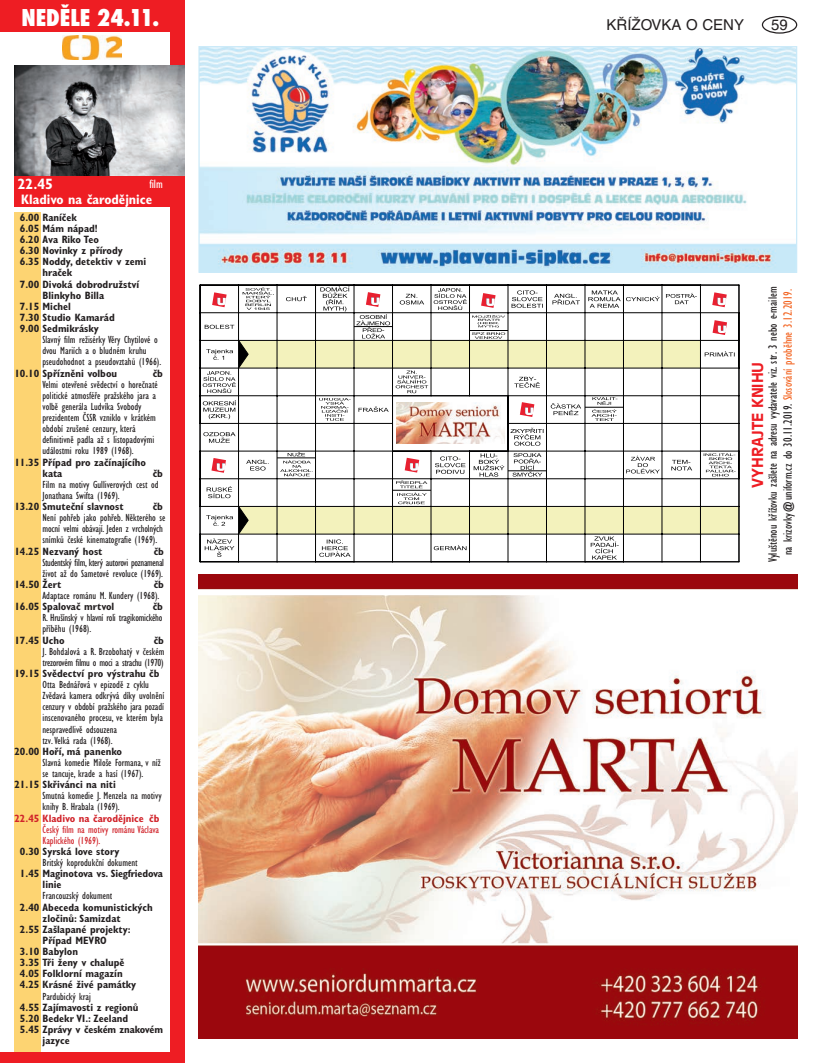
<style>
.page{position:relative;width:815px;height:1063px;background:#fff}
.page>*{position:absolute;margin:0;border:0;box-sizing:border-box;transform-origin:0 0}
.t1{font:800 condensed 22.5px "Futura";color:#fff}
.t2{font:15px "Helvetica CE";color:#231f20}
.t3{font:700 15px "Antique Olive CE";color:#ee1d23}
.t4{font:700 condensed 15px "Gill Sans CE";color:#fff}
.t5{font:700 condensed 13.75px "Gill Sans CE";color:#fff}
.t6{font:condensed 12.5px/15px "Gill Sans CE";color:#231f20;text-align:center}
.t7{font:condensed 12.5px "Gill Sans CE";color:#fff}
.t8{font:condensed 10.62px/11.1px "Gill Sans CE";color:#231f20}
.t9{font:700 condensed 10.62px/11.1px "Gill Sans CE";color:#231f20}
.t10{font:condensed 10.62px/11.1px "Gill Sans CE";letter-spacing:-.03em;color:#231f20}
.t11{font:condensed 10.62px/11.1px "Gill Sans CE";letter-spacing:-.02em;color:#231f20}
.t12{font:condensed 10.62px/11.1px "Gill Sans CE";color:#d1232a}
.t13{font:700 condensed 10.62px "Gill Sans CE";color:#d1232a}
.s1{color:#f36421}
</style>
<div class="page">
<div style="left:762px;top:16px;width:35px;height:18px;border:1px solid #231f20;border-radius:50%"></div>
<div style="left:0;top:0;width:184px;height:32px;background:#ee1d23"></div>
<div style="left:14px;top:175px;width:167px;height:32px;background:#ee1d23"></div>
<img style="left:63px;top:35px;width:58px;height:24px">
<div style="left:170px;top:0;width:14px;height:1063px;background:#ee1d23"></div>
<div style="left:0;top:1052px;width:184px;height:11px;background:#ee1d23"></div>
<div style="left:14px;top:213px;width:27px;height:839px;background:#fdd472"></div>
<img style="left:14px;top:66px;width:170px;height:109px">
<img style="left:198px;top:574px;width:599px;height:464px">
<hr style="left:508px;top:562px;width:38px;height:1px;background:#000001">
<hr style="left:700px;top:562px;width:39px;height:1px;background:#000001">
<hr style="left:239px;top:562px;width:38px;height:1px;background:#000001">
<hr style="left:277px;top:562px;width:39px;height:1px;background:#000001">
<hr style="left:623px;top:562px;width:39px;height:1px;background:#000001">
<hr style="left:393px;top:562px;width:38px;height:1px;background:#000001">
<hr style="left:546px;top:562px;width:39px;height:1px;background:#000001">
<hr style="left:354px;top:562px;width:39px;height:1px;background:#000001">
<hr style="left:662px;top:562px;width:38px;height:1px;background:#000001">
<hr style="left:469px;top:562px;width:39px;height:1px;background:#000001">
<svg style="left:200px;top:285px;width:540px;height:277px"></svg>
<img style="left:200px;top:48px;width:595px;height:223px">
<div style="left:198px;top:46px;width:599px;height:227px;border:1px solid #cbeaf9"></div>
<img style="left:396px;top:402px;width:109px;height:42px">
<h1 class="t1" style="left:21px;top:2px;width:139px">NEDĚLE 24.11.</h1>
<h2 class="t4" style="left:18px;top:175px;width:37px">22.45</h2>
<p class="t5" style="left:21px;top:191px;width:132px">Kladivo na čarodějnice</p>
<p class="t7" style="left:149px;top:176px;width:15px">film</p>
<p class="t9" style="left:20px;top:212px;width:59px">6.00 Raníček</p>
<p class="t9" style="left:20px;top:223px;width:79px">6.05 Mám nápad!</p>
<p class="t9" style="left:20px;top:234px;width:81px">6.20 Ava Riko Teo</p>
<p class="t9" style="left:20px;top:245px;width:105px">6.30 Novinky z přírody</p>
<p class="t9" style="left:20px;top:256px;width:128px">6.35 Noddy, detektiv v zemi</p>
<p class="t9" style="left:43px;top:267px;width:31px">hraček</p>
<p class="t9" style="left:20px;top:279px;width:121px">7.00 Divoká dobrodružství</p>
<p class="t9" style="left:43px;top:290px;width:63px">Blinkyho Billa</p>
<p class="t9" style="left:20px;top:301px;width:53px">7.15 Michel</p>
<p class="t9" style="left:20px;top:312px;width:96px">7.30 Studio Kamarád</p>
<p class="t9" style="left:20px;top:323px;width:80px">9.00 Sedmikrásky</p>
<p class="t8" style="left:43px;top:334px;width:120px">Slavný film režisérky Věry Chytilové o dvou Mariích a o bludném kruhu pseudohodnot a pseudovztahů (1966).</p>
<p class="t9" style="left:14px;top:367px;width:104px">10.10 Spřízněni volbou</p>
<p class="t9" style="left:153px;top:367px;width:12px">čb</p>
<p class="t8" style="left:43px;top:379px;width:117px">Velmi otevřené svědectví o horečnaté politické atmosféře pražského jara a volbě generála Ludvíka Svobody prezidentem ČSSR vzniklo v krátkém období zrušené cenzury, která definitivně padla až s listopadovými událostmi roku 1989 (1968).</p>
<p class="t9" style="left:43px;top:456px;width:105px;text-indent:-28px">11.35 Případ pro začínajícího kata</p>
<p class="t9" style="left:153px;top:468px;width:12px">čb</p>
<p class="t8" style="left:43px;top:479px;width:118px">Film na motivy Gulliverových cest od<br>Jonathana Swifta (1969).</p>
<p class="t9" style="left:14px;top:501px;width:111px">13.20 Smuteční slavnost</p>
<p class="t9" style="left:153px;top:501px;width:12px">čb</p>
<p class="t8" style="left:43px;top:512px;width:124px">Není pohřeb jako pohřeb. Některého se mocní velmi obávají. Jeden z vrcholných snímků české kinematografie (1969).</p>
<p class="t9" style="left:14px;top:545px;width:90px">14.25 Nezvaný host</p>
<p class="t9" style="left:154px;top:545px;width:12px">čb</p>
<p class="t10" style="left:43px;top:557px;width:123px">Studentský film, který autorovi poznamenal život až do Sametové revoluce (1969).</p>
<p class="t9" style="left:14px;top:579px;width:49px">14.50 Žert</p>
<p class="t9" style="left:154px;top:579px;width:12px">čb</p>
<p class="t8" style="left:43px;top:590px;width:118px">Adaptace románu M. Kundery (1968).</p>
<p class="t9" style="left:14px;top:601px;width:101px">16.05 Spalovač mrtvol</p>
<p class="t9" style="left:153px;top:601px;width:12px">čb</p>
<p class="t11" style="left:43px;top:612px;width:121px">R. Hrušínský v hlavní roli tragikomického příběhu (1968).</p>
<p class="t9" style="left:14px;top:634px;width:52px">17.45 Ucho</p>
<p class="t9" style="left:154px;top:634px;width:12px">čb</p>
<p class="t10" style="left:43px;top:646px;width:123px">J. Bohdalová a R. Brzobohatý v českém trezorovém filmu o moci a strachu (1970)</p>
<p class="t9" style="left:14px;top:668px;width:147px">19.15 Svědectví pro výstrahu čb</p>
<p class="t8" style="left:43px;top:679px;width:123px">Otta Bednářová v epizodě z cyklu<br>Zvědavá kamera odkrývá díky uvolnění cenzury v období pražského jara pozadí inscenovaného procesu, ve kterém byla nespravedlivě odsouzena<br>tzv.Velká rada (1968).</p>
<p class="t9" style="left:14px;top:746px;width:109px">20.00 Hoří, má panenko</p>
<p class="t8" style="left:43px;top:757px;width:120px">Slavná komedie Miloše Formana, v níž se tancuje, krade a hasí (1967).</p>
<p class="t9" style="left:14px;top:779px;width:103px">21.15 Skřivánci na niti</p>
<p class="t8" style="left:43px;top:790px;width:121px">Smutná komedie J. Menzela na motivy knihy B. Hrabala (1969).</p>
<p class="t13" style="left:14px;top:812px;width:147px">22.45 Kladivo na čarodějnice čb</p>
<p class="t12" style="left:43px;top:824px;width:118px">Český film na motivy románu Václava<br>Kaplického (1969).</p>
<p class="t9" style="left:20px;top:846px;width:101px">0.30 Syrská love story</p>
<p class="t8" style="left:43px;top:857px;width:96px">Britský koprodukční dokument</p>
<p class="t9" style="left:43px;top:868px;width:122px;text-indent:-23px">1.45 Maginotova vs. Siegfriedova linie</p>
<p class="t8" style="left:43px;top:890px;width:71px">Francouzský dokument</p>
<p class="t9" style="left:20px;top:901px;width:134px">2.40 Abeceda komunistických</p>
<p class="t9" style="left:43px;top:913px;width:79px">zločinů: Samizdat</p>
<p class="t9" style="left:20px;top:924px;width:112px">2.55 Zašlapané projekty:</p>
<p class="t9" style="left:43px;top:935px;width:65px">Případ MEVRO</p>
<p class="t9" style="left:20px;top:946px;width:60px">3.10 Babylon</p>
<p class="t9" style="left:20px;top:957px;width:106px">3.35 Tři ženy v chalupě</p>
<p class="t9" style="left:20px;top:968px;width:104px">4.05 Folklorní magazín</p>
<p class="t9" style="left:20px;top:979px;width:118px">4.25 Krásné živé památky</p>
<p class="t8" style="left:43px;top:990px;width:50px">Pardubický kraj</p>
<p class="t9" style="left:20px;top:1002px;width:120px">4.55 Zajímavosti z regionů</p>
<p class="t9" style="left:20px;top:1013px;width:110px">5.20 Bedekr VI.: Zeeland</p>
<p class="t9" style="left:20px;top:1024px;width:145px">5.45 Zprávy v českém znakovém</p>
<p class="t9" style="left:43px;top:1035px;width:29px">jazyce</p>
<h2 class="t2" style="left:606px;top:16px;width:139px">KŘÍŽOVKA O CENY</h2>
<h2 class="t2" style="left:771px;top:16px;width:18px">59</h2>
<p class="t6" style="left:765px;top:562px;width:277px;rotate:-90deg">Vyluštěnou křížovku zašlete na adresu vydavatele viz. str. 3 nebo e-mailem na krizovky@uniform.cz do 30.11.2019. <span class="s1">Slosování proběhne 3.12.2019.</span></p>
<h2 class="t3" style="left:749px;top:488px;width:127px;rotate:-90deg">VYHRAJTE KNIHU</h2>
</div>
